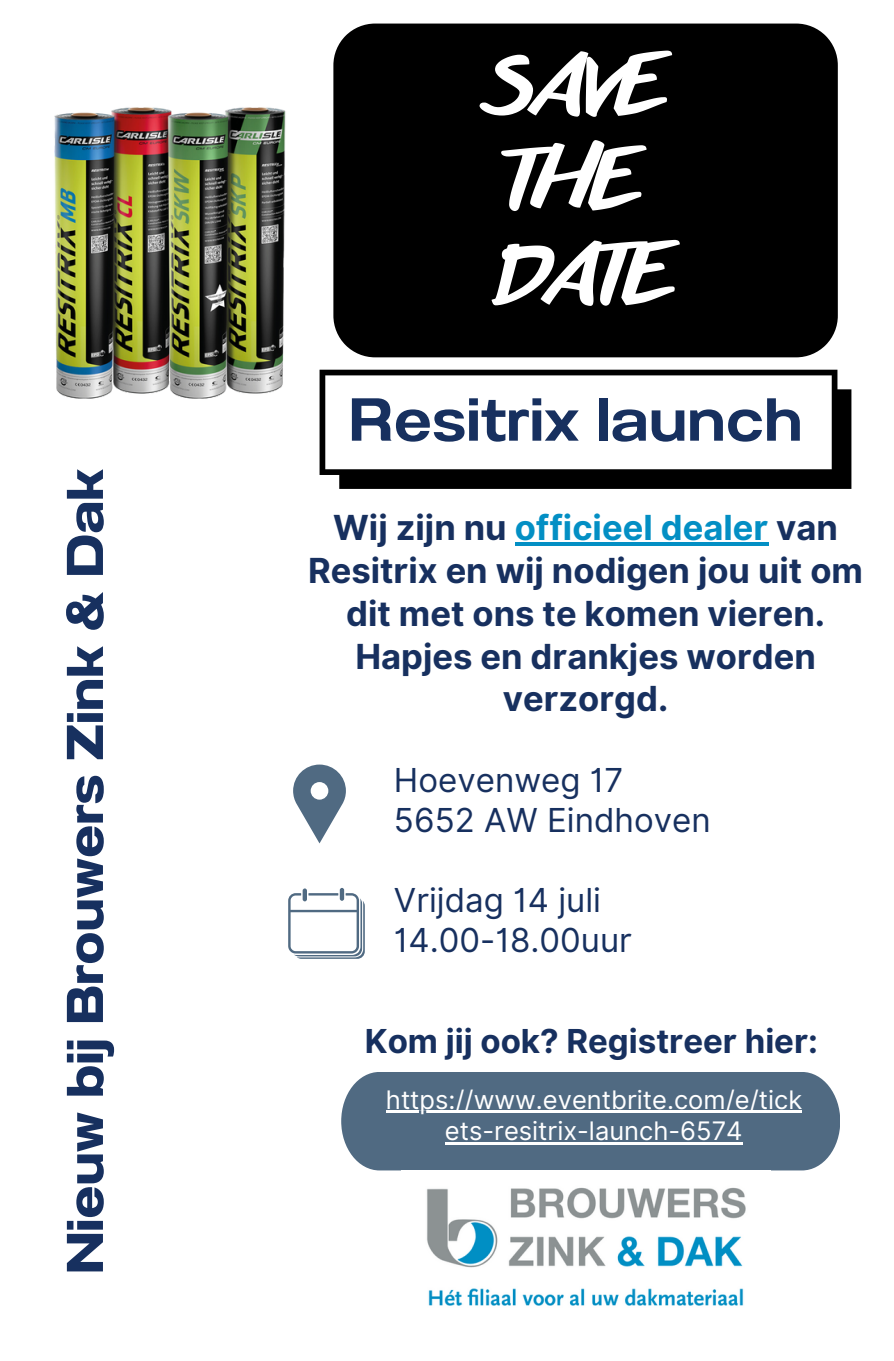
<style>
.page{position:relative;width:894px;height:1361px;background:#fff}
.page>*{position:absolute;margin:0;border:0;box-sizing:border-box;transform-origin:0 0}
.t1{font:80.1px "Anothershabby";color:#fff}
.t2{font:60.45px "Anantason Semi Bold Wd 125";color:#17305f}
.t3{font:51.45px "Anantason Bold Wd 125";color:#17305f}
.t4{font:700 34.5px/42.8px "Inter";color:#17305f;text-align:center}
.t5{font:33px "Inter";color:#17305f}
.t6{font:700 33px "Inter";color:#17305f}
.t7{font:25.5px/31.5px "Inter";color:#fff;text-align:center}
.s1{color:#038fc4}
</style>
<div class="page">
<img style="left:54px;top:107px;width:232px;height:292px">
<svg style="left:293px;top:764px;width:53px;height:79px"></svg>
<svg style="left:288px;top:893px;width:77px;height:65px"></svg>
<div style="left:302px;top:888px;width:5px;height:13px;background:#506a82;border-radius:2px"></div>
<hr style="left:340px;top:887px;width:4px;height:13px;background:#506a82;border-radius:2px">
<div style="left:341px;top:1072px;width:498px;height:97px;background:#506a82"></div>
<div style="left:333px;top:24px;width:504px;height:333px;background:#000"></div>
<img style="left:427px;top:1187px;width:319px;height:119px">
<svg style="left:319px;top:369px;width:532px;height:120px"></svg>
<hr style="left:386px;top:1110px;width:415px;height:2px;background:#fff">
<hr style="left:445px;top:1142px;width:297px;height:2px;background:#fff">
<hr style="left:514px;top:542px;width:254px;height:3px;background:#038fc4">
<p class="t3" style="left:55px;top:1273px;width:806px;rotate:-90deg">Nieuw bij Brouwers Zink &amp; Dak</p>
<p class="t1" style="left:482px;top:41px;width:186px">SAVE</p>
<p class="t1" style="left:508px;top:135px;width:135px">THE</p>
<p class="t1" style="left:500px;top:230px;width:176px">DATE</p>
<p class="t2" style="left:349px;top:384px;width:455px">Resitrix launch</p>
<p class="t4" style="left:308px;top:506px;width:556px">Wij zijn nu <span class="s1">officieel dealer</span> van<br>Resitrix en wij nodigen jou uit om dit met ons te komen vieren.<br>Hapjes en drankjes worden verzorgd.</p>
<p class="t5" style="left:394px;top:760px;width:231px">Hoevenweg 17</p>
<p class="t5" style="left:394px;top:800px;width:318px">5652 AW Eindhoven</p>
<p class="t5" style="left:394px;top:879px;width:208px">Vrijdag 14 juli</p>
<p class="t5" style="left:394px;top:920px;width:239px">14.00-18.00uur</p>
<p class="t6" style="left:365px;top:1021px;width:454px">Kom jij ook? Registreer hier:</p>
<p class="t7" style="left:386px;top:1083px;width:418px">https://www.eventbrite.com/e/tick ets-resitrix-launch-6574</p>
</div>
